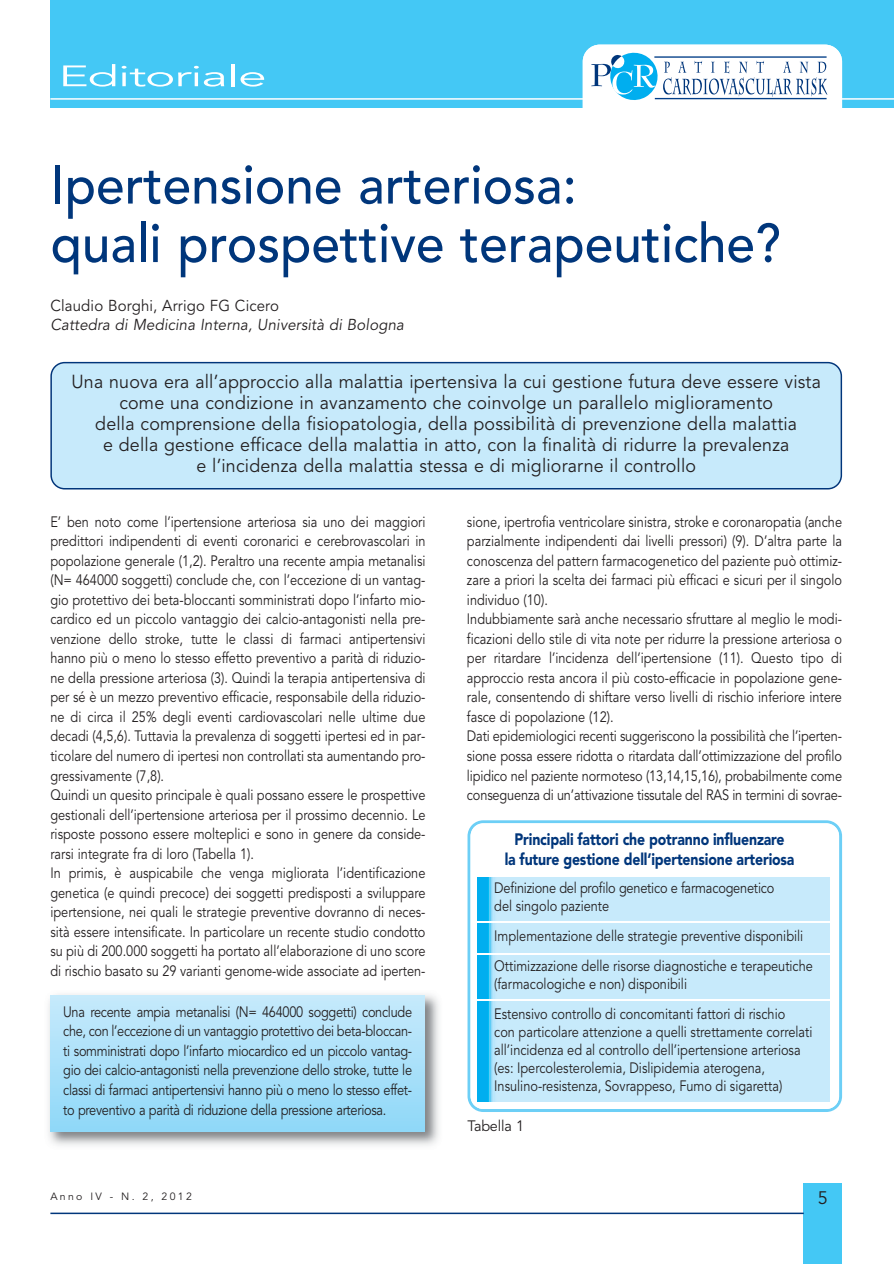
<style>
.page{position:relative;width:894px;height:1264px;background:#fff}
.page>*{position:absolute;margin:0;border:0;box-sizing:border-box;transform-origin:0 0}
.t1{font:500 54px/58.5px "Avenir LT Std";color:#00367b;scale:.95 1}
.t2{font:29.25px "Avenir LT Std";letter-spacing:-.02em;color:#fff;scale:1.75 1}
.t3{font:18.75px/21px "Avenir LT Std";letter-spacing:.01em;color:#231f20;text-align:center;scale:.95 1}
.t4{font:18px "Avenir LT Std";color:#231f20}
.t5{font:900 16.5px/19.8px "Avenir LT Std";letter-spacing:-.01em;color:#00367b;text-align:center;scale:.85 1}
.t6{font:italic 15.75px "Avenir LT Std";letter-spacing:.01em;color:#231f20;scale:.95 1}
.t7{font:15.75px "Avenir LT Std";letter-spacing:.01em;color:#231f20;scale:.95 1}
.t8{font:15px/19.5px "Avenir LT Std";color:#231f20;scale:.85 1}
.t9{font:15px "Avenir LT Std";color:#231f20;scale:.96 1}
.t10{font:10.5px "Avenir LT Std";letter-spacing:.22em;color:#231f20}
</style>
<div class="page">
<div style="left:803px;top:1183px;width:38px;height:81px;background:#44c8f5"></div>
<hr style="left:50px;top:1212px;width:753px;height:2px;background:#00367b">
<div style="left:50px;top:0;width:843px;height:107px;background:#44c8f5"></div>
<hr style="left:50px;top:98px;width:843px;height:2px;background:#fff">
<div style="left:582px;top:45px;width:259px;height:82px;background:#fff;border-radius:17px"></div>
<svg style="left:591px;top:52px;width:236px;height:48px"></svg>
<hr style="left:654px;top:98px;width:172px;height:1px;background:#023e88">
<hr style="left:654px;top:56px;width:172px;height:2px;background:#023e88">
<div style="left:50px;top:362px;width:791px;height:127px;background:#c7eafb"></div>
<img style="left:48px;top:994px;width:391px;height:152px">
<div style="left:50px;top:995px;width:375px;height:136px;background:linear-gradient(to bottom,#c6eafb,#90d8f8)"></div>
<svg style="left:467px;top:820px;width:374px;height:292px;background:#88d8f7"></svg>
<div style="left:470px;top:823px;width:368px;height:286px;background:#fff;border-radius:13px"></div>
<svg style="left:477px;top:877px;width:351px;height:224px;background:#c0e8fa"></svg>
<h2 class="t2" style="left:58px;top:64px;width:120px">Editoriale</h2>
<h1 class="t1" style="left:50px;top:160px;width:769px">Ipertensione arteriosa:<br>quali prospettive terapeutiche?</h1>
<p class="t7" style="left:50px;top:299px;width:242px">Claudio Borghi, Arrigo FG Cicero</p>
<p class="t6" style="left:50px;top:318px;width:373px">Cattedra di Medicina Interna, Università di Bologna</p>
<p class="t3" style="left:71px;top:373px;width:790px">Una nuova era all’approccio alla malattia ipertensiva la cui gestione futura deve essere vista come una condizione in avanzamento che coinvolge un parallelo miglioramento<br>della comprensione della fisiopatologia, della possibilità di prevenzione della malattia<br>e della gestione efficace della malattia in atto, con la finalità di ridurre la prevalenza<br>e l’incidenza della malattia stessa e di migliorarne il controllo</p>
<p class="t8" style="left:50px;top:513px;width:442px">E’ ben noto come l’ipertensione arteriosa sia uno dei maggiori predittori indipendenti di eventi coronarici e cerebrovascolari in popolazione generale (1,2). Peraltro una recente ampia metanalisi (N= 464000 soggetti) conclude che, con l’eccezione di un vantag&shy;gio protettivo dei beta-bloccanti somministrati dopo l’infarto mio&shy;cardico ed un piccolo vantaggio dei calcio-antagonisti nella pre&shy;venzione dello stroke, tutte le classi di farmaci antipertensivi hanno più o meno lo stesso effetto preventivo a parità di riduzio&shy;ne della pressione arteriosa (3). Quindi la terapia antipertensiva di per sé è un mezzo preventivo efficacie, responsabile della riduzio&shy;ne di circa il 25% degli eventi cardiovascolari nelle ultime due decadi (4,5,6). Tuttavia la prevalenza di soggetti ipertesi ed in par&shy;ticolare del numero di ipertesi non controllati sta aumentando pro&shy;gressivamente (7,8).<br>Quindi un quesito principale è quali possano essere le prospettive gestionali dell’ipertensione arteriosa per il prossimo decennio. Le risposte possono essere molteplici e sono in genere da conside&shy;rarsi integrate fra di loro (Tabella 1).<br>In primis, è auspicabile che venga migliorata l’identificazione genetica (e quindi precoce) dei soggetti predisposti a sviluppare ipertensione, nei quali le strategie preventive dovranno di neces&shy;sità essere intensificate. In particolare un recente studio condotto su più di 200.000 soggetti ha portato all’elaborazione di uno score di rischio basato su 29 varianti genome-wide associate ad iperten-</p>
<p class="t8" style="left:466px;top:513px;width:442px">sione, ipertrofia ventricolare sinistra, stroke e coronaropatia (anche parzialmente indipendenti dai livelli pressori) (9). D’altra parte la conoscenza del pattern farmacogenetico del paziente può ottimiz&shy;zare a priori la scelta dei farmaci più efficaci e sicuri per il singolo individuo (10).<br>Indubbiamente sarà anche necessario sfruttare al meglio le modi&shy;ficazioni dello stile di vita note per ridurre la pressione arteriosa o per ritardare l’incidenza dell’ipertensione (11). Questo tipo di approccio resta ancora il più costo-efficacie in popolazione gene&shy;rale, consentendo di shiftare verso livelli di rischio inferiore intere fasce di popolazione (12).<br>Dati epidemiologici recenti suggeriscono la possibilità che l’iperten&shy;sione possa essere ridotta o ritardata dall’ottimizzazione del profilo lipidico nel paziente normoteso (13,14,15,16), probabilmente come conseguenza di un’attivazione tissutale del RAS in termini di sovrae-</p>
<p class="t5" style="left:504px;top:830px;width:342px">Principali fattori che potranno influenzare<br>la future gestione dell’ipertensione arteriosa</p>
<p class="t8" style="left:494px;top:880px;width:331px;line-height:18px">Definizione del profilo genetico e farmacogenetico del singolo paziente</p>
<p class="t8" style="left:494px;top:922px;width:376px;line-height:30px">Implementazione delle strategie preventive disponibili<br>Ottimizzazione delle risorse diagnostiche e terapeutiche</p>
<p class="t8" style="left:494px;top:970px;width:344px;line-height:30px">(farmacologiche e non) disponibili<br>Estensivo controllo di concomitanti fattori di rischio</p>
<p class="t8" style="left:494px;top:1024px;width:376px;line-height:18px">con particolare attenzione a quelli strettamente correlati all’incidenza ed al controllo dell’ipertensione arteriosa (es: Ipercolesterolemia, Dislipidemia aterogena, Insulino-resistenza, Sovrappeso, Fumo di sigaretta)</p>
<p class="t9" style="left:467px;top:1120px;width:60px">Tabella 1</p>
<p class="t8" style="left:63px;top:1003px;width:412px;text-align:justify">Una recente ampia metanalisi (N= 464000 soggetti) conclude che, con l’eccezione di un vantaggio protettivo dei beta-bloccan&shy;ti somministrati dopo l’infarto miocardico ed un piccolo vantag&shy;gio dei calcio-antagonisti nella prevenzione dello stroke, tutte le classi di farmaci antipertensivi hanno più o meno lo stesso effet&shy;to preventivo a parità di riduzione della pressione arteriosa.</p>
<p class="t10" style="left:50px;top:1192px;width:143px">Anno IV - N. 2, 2012</p>
<p class="t4" style="left:817px;top:1190px;width:12px">5</p>
</div>
